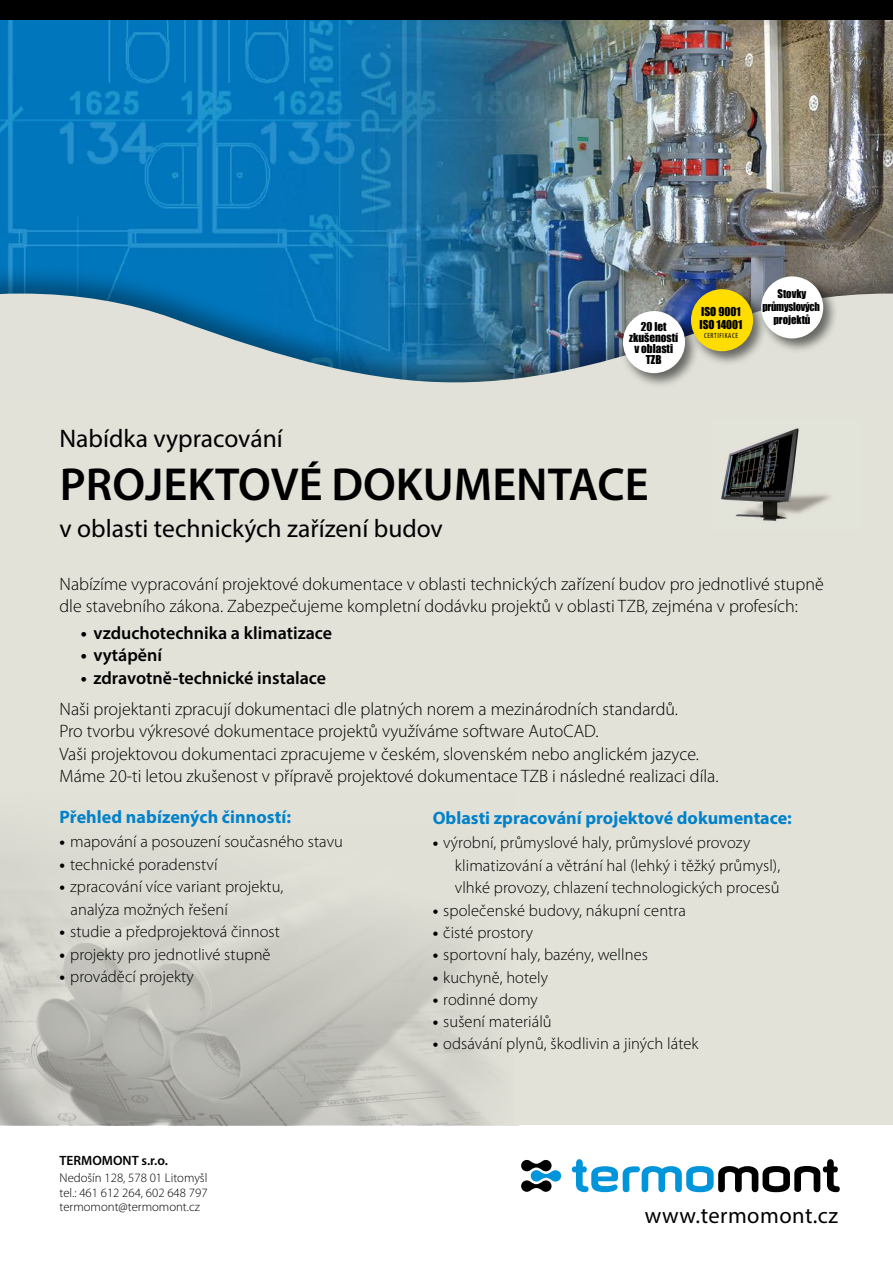
<style>
.page{position:relative;width:893px;height:1263px;background:#fff}
.page>*{position:absolute;margin:0;border:0;box-sizing:border-box;transform-origin:0 0}
.t1{font:600 46.5px "Myriad Pro";color:#000}
.t2{font:25.5px "Myriad Pro";color:#000}
.t3{font:22.5px "Myriad Pro";letter-spacing:.02em;color:#000}
.t4{font:300 18px/22.5px "Myriad Pro";color:#000}
.t5{font:700 18px "Myriad Pro";color:#0081c9}
.t6{font:600 18px "Myriad Pro";color:#000}
.t7{font:300 16.5px/22.5px "Myriad Pro";letter-spacing:.005em;color:#000}
.t8{font:600 13.5px "Myriad Pro";color:#000}
.t9{font:300 12.75px/14.2px "Myriad Pro";color:#000;text-align:justify}
.t10{font:11.25px/11.1px "Impact";color:#000}
.t11{font:10.8px/13px "Impact";color:#000;text-align:center}
.t12{font:condensed 7.5px "Myriad Pro";letter-spacing:.08em;color:#000}
.s1{font-weight:700}
.s2{font-weight:600}
</style>
<div class="page">
<img style="left:0;top:19px;width:893px;height:245px">
<div style="left:0;top:0;width:893px;height:19px;background:#000"></div>
<div style="left:0;top:264px;width:893px;height:300px;background:#000;opacity:.37"></div>
<svg style="left:0;top:294px;width:893px;height:108px;fill:#e1e1d9"></svg>
<div style="left:688px;top:286px;width:80px;height:80px;background:#000;opacity:.55"></div>
<div style="left:691px;top:289px;width:62px;height:62px;background:#fd0;border-radius:50%"></div>
<div style="left:0;top:402px;width:893px;height:723px;background:#e2e2d9"></div>
<img style="left:721px;top:428px;width:109px;height:93px">
<img style="left:0;top:860px;width:444px;height:265px">
<div style="left:758px;top:273px;width:80px;height:81px;background:#000;opacity:.55"></div>
<div style="left:761px;top:276px;width:62px;height:62px;background:#fff;border-radius:50%"></div>
<div style="left:620px;top:308px;width:80px;height:80px;background:#000;opacity:.55"></div>
<div style="left:623px;top:311px;width:62px;height:62px;background:#fff;border-radius:50%"></div>
<svg style="left:521px;top:1160px;width:40px;height:32px"></svg>
<svg style="left:571px;top:1159px;width:269px;height:34px"></svg>
<p class="t10" style="left:629px;top:321px;width:51px;text-align:center">20 let zkušeností v oblasti<br>TZB</p>
<p class="t10" style="left:699px;top:304px;width:44px;line-height:13.5px">ISO 9001<br>ISO 14001</p>
<p class="t12" style="left:704px;top:331px;width:35px">CERTIFIKACE</p>
<p class="t11" style="left:762px;top:287px;width:59px">Stovky průmyslových projektů</p>
<h2 class="t2" style="left:60px;top:422px;width:225px">Nabídka vypracování</h2>
<h1 class="t1" style="left:60px;top:455px;width:590px">projektové dokumentace</h1>
<h2 class="t2" style="left:60px;top:513px;width:385px">v oblasti technických zařízení budov</h2>
<p class="t4" style="left:60px;top:572px;width:766px">Nabízíme vypracování projektové dokumentace v oblasti technických zařízení budov pro jednotlivé stupně dle stavebního zákona. Zabezpečujeme kompletní dodávku projektů v oblasti TZB, zejména v profesích:</p>
<p class="t6" style="left:81px;top:621px;width:253px"><span class="s1">•</span> vzduchotechnika a klimatizace</p>
<p class="t6" style="left:81px;top:644px;width:83px"><span class="s1">•</span> vytápění</p>
<p class="t4" style="left:60px;top:662px;width:620px;line-height:31px;text-indent:21px"><span class="s1">•</span> <span class="s2">zdravotně-technické instalace<br></span>Naši projektanti zpracují dokumentaci dle platných norem a mezinárodních standardů.</p>
<p class="t4" style="left:60px;top:720px;width:660px">Pro tvorbu výkresové dokumentace projektů využíváme software AutoCAD.<br>Vaši projektovou dokumentaci zpracujeme v českém, slovenském nebo anglickém jazyce.<br>Máme 20-ti letou zkušenost v přípravě projektové dokumentace TZB i následné realizaci díla.</p>
<p class="t5" style="left:60px;top:805px;width:233px">Přehled nabízených činností:</p>
<p class="t7" style="left:60px;top:830px;width:285px"><span class="s1">•</span> mapování a posouzení současného stavu</p>
<p class="t7" style="left:60px;top:853px;width:159px"><span class="s1">•</span> technické poradenství</p>
<p class="t7" style="left:71px;top:875px;width:214px;text-indent:-11px"><span class="s1">•</span> zpracování více variant projektu, analýza možných řešení</p>
<p class="t7" style="left:60px;top:920px;width:222px"><span class="s1">•</span> studie a předprojektová činnost</p>
<p class="t7" style="left:60px;top:943px;width:213px"><span class="s1">•</span> projekty pro jednotlivé stupně</p>
<p class="t7" style="left:60px;top:965px;width:136px"><span class="s1">•</span> prováděcí projekty</p>
<p class="t8" style="left:60px;top:1151px;width:10px">TERMOMONT</p>
<p class="t8" style="left:142px;top:1151px;width:28px">s.r.o.</p>
<p class="t9" style="left:60px;top:1171px;width:150px">Nedošín 128, 578 01 Litomyšl tel.: 461 612 264, 602 648 797 termomont@termomont.cz</p>
<p class="t5" style="left:433px;top:806px;width:361px">Oblasti zpracování projektové dokumentace:</p>
<p class="t7" style="left:455px;top:831px;width:327px;text-indent:-22px"><span class="s1">•</span> výrobní, průmyslové haly, průmyslové provozy klimatizování a větrání hal (lehký i těžký průmysl), vlhké provozy, chlazení technologických procesů</p>
<p class="t7" style="left:433px;top:899px;width:255px"><span class="s1">•</span> společenské budovy, nákupní centra</p>
<p class="t7" style="left:433px;top:921px;width:102px"><span class="s1">•</span> čisté prostory</p>
<p class="t7" style="left:433px;top:943px;width:217px"><span class="s1">•</span> sportovní haly, bazény, wellnes</p>
<p class="t7" style="left:433px;top:966px;width:117px"><span class="s1">•</span> kuchyně, hotely</p>
<p class="t7" style="left:433px;top:988px;width:107px"><span class="s1">•</span> rodinné domy</p>
<p class="t7" style="left:433px;top:1010px;width:121px"><span class="s1">•</span> sušení materiálů</p>
<p class="t7" style="left:433px;top:1032px;width:267px"><span class="s1">•</span> odsávání plynů, škodlivin a jiných látek</p>
<p class="t3" style="left:645px;top:1202px;width:195px">www.termomont.cz</p>
</div>
